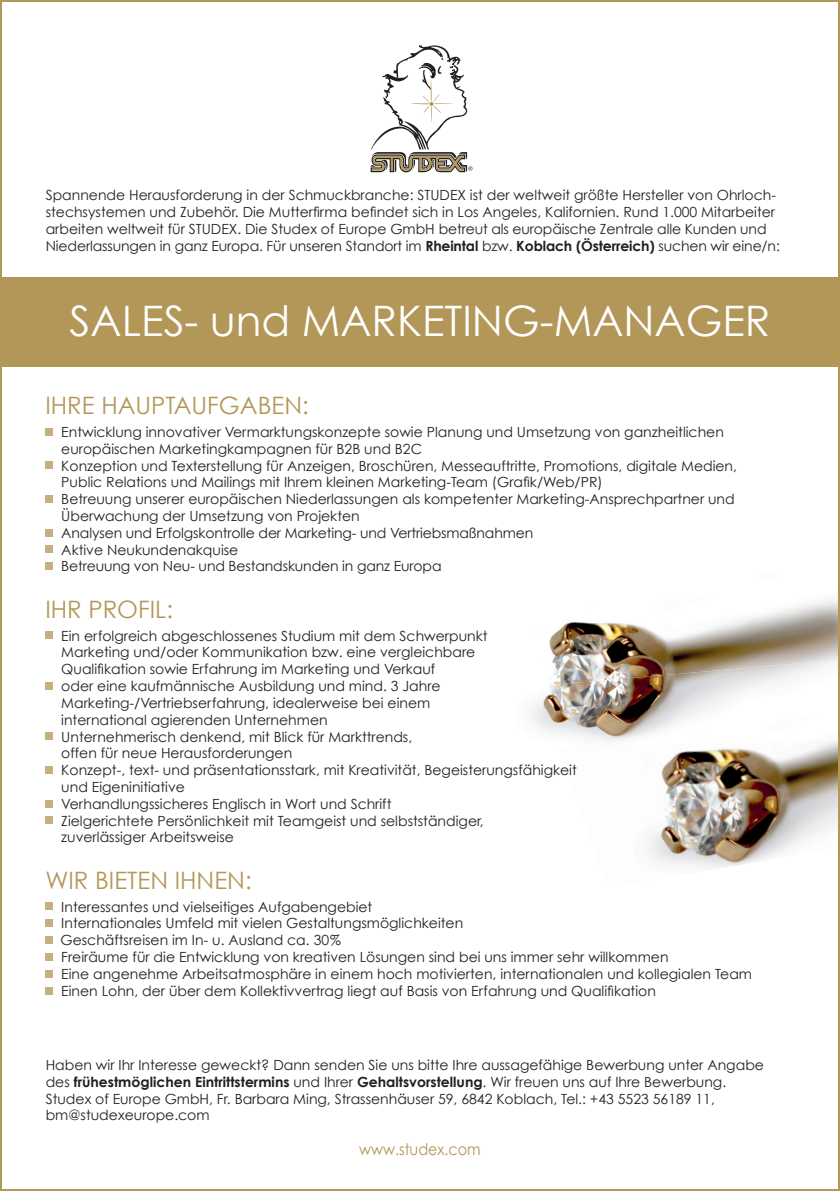
<style>
.page{position:relative;width:840px;height:1191px;background:#fff}
.page>*{position:absolute;margin:0;border:0;box-sizing:border-box;transform-origin:0 0}
.t1{font:42px "Century Gothic";color:#fff}
.t2{font:24px "Century Gothic";color:#b39758}
.t3{font:16px "Century Gothic";color:#b39758;scale:.9 1}
.t4{font:14px/16.8px "Century Gothic";color:#231f20}
.s1{font-weight:700}
</style>
<div class="page">
<div style="left:0;top:278px;width:839px;height:89px;background:#b39758"></div>
<svg style="left:370px;top:45px;width:102px;height:127px"></svg>
<img style="left:563px;top:599px;width:273px;height:60px">
<img style="left:531px;top:626px;width:32px;height:99px">
<img style="left:648px;top:747px;width:188px;height:121px">
<img style="left:537px;top:659px;width:299px;height:88px">
<div style="left:45px;top:428px;width:8px;height:8px;background:#c6b081"></div>
<div style="left:45px;top:461px;width:8px;height:8px;background:#c6b081"></div>
<div style="left:45px;top:495px;width:8px;height:8px;background:#c6b081"></div>
<div style="left:45px;top:528px;width:8px;height:8px;background:#c6b081"></div>
<div style="left:45px;top:545px;width:8px;height:8px;background:#c6b081"></div>
<div style="left:45px;top:562px;width:8px;height:8px;background:#c6b081"></div>
<div style="left:45px;top:631px;width:8px;height:8px;background:#c6b081"></div>
<div style="left:45px;top:682px;width:8px;height:8px;background:#c6b081"></div>
<div style="left:45px;top:732px;width:8px;height:8px;background:#c6b081"></div>
<div style="left:45px;top:766px;width:8px;height:8px;background:#c6b081"></div>
<div style="left:45px;top:799px;width:8px;height:8px;background:#c6b081"></div>
<div style="left:45px;top:816px;width:8px;height:8px;background:#c6b081"></div>
<div style="left:45px;top:902px;width:8px;height:8px;background:#c6b081"></div>
<div style="left:45px;top:919px;width:8px;height:8px;background:#c6b081"></div>
<div style="left:45px;top:936px;width:8px;height:8px;background:#c6b081"></div>
<div style="left:45px;top:953px;width:8px;height:7px;background:#c6b081"></div>
<div style="left:45px;top:969px;width:8px;height:8px;background:#c6b081"></div>
<div style="left:45px;top:986px;width:8px;height:8px;background:#c6b081"></div>
<p class="t4" style="left:46px;top:187px;width:735px">Spannende Herausforderung in der Schmuckbranche: STUDEX ist der weltweit größte Hersteller von Ohrloch&shy;stechsystemen und Zubehör. Die Mutterfirma befindet sich in Los Angeles, Kalifornien. Rund 1.000 Mitarbeiter arbeiten weltweit für STUDEX. Die Studex of Europe GmbH betreut als europäische Zentrale alle Kunden und Niederlassungen in ganz Europa. Für unseren Standort im <span class="s1">Rheintal</span> bzw. <span class="s1">Koblach (Österreich)</span> suchen wir eine/n:</p>
<h1 class="t1" style="left:70px;top:295px;width:701px">SALES- und MARKETING-MANAGER</h1>
<h2 class="t2" style="left:45px;top:391px;width:265px">IHRE HAUPTAUFGABEN:</h2>
<p class="t4" style="left:61px;top:423px;width:677px">Entwicklung innovativer Vermarktungskonzepte sowie Planung und Umsetzung von ganzheitlichen europäischen Marketingkampagnen für B2B und B2C<br>Konzeption und Texterstellung für Anzeigen, Broschüren, Messeauftritte, Promotions, digitale Medien, Public Relations und Mailings mit Ihrem kleinen Marketing-Team (Grafik/Web/PR)<br>Betreuung unserer europäischen Niederlassungen als kompetenter Marketing-Ansprechpartner und Überwachung der Umsetzung von Projekten<br>Analysen und Erfolgskontrolle der Marketing- und Vertriebsmaßnahmen<br>Aktive Neukundenakquise<br>Betreuung von Neu- und Bestandskunden in ganz Europa</p>
<h2 class="t2" style="left:45px;top:595px;width:129px">IHR PROFIL:</h2>
<p class="t4" style="left:61px;top:627px;width:517px">Ein erfolgreich abgeschlossenes Studium mit dem Schwerpunkt<br>Marketing und/oder Kommunikation bzw. eine vergleichbare<br>Qualifikation sowie Erfahrung im Marketing und Verkauf<br>oder eine kaufmännische Ausbildung und mind. 3 Jahre Marketing-/Vertriebserfahrung, idealerweise bei einem<br>international agierenden Unternehmen<br>Unternehmerisch denkend, mit Blick für Markttrends,<br>offen für neue Herausforderungen<br>Konzept-, text- und präsentationsstark, mit Kreativität, Begeisterungsfähigkeit und Eigeninitiative<br>Verhandlungssicheres Englisch in Wort und Schrift<br>Zielgerichtete Persönlichkeit mit Teamgeist und selbstständiger,<br>zuverlässiger Arbeitsweise</p>
<h2 class="t2" style="left:45px;top:866px;width:208px">WIR BIETEN IHNEN:</h2>
<p class="t4" style="left:60px;top:898px;width:692px">Interessantes und vielseitiges Aufgabengebiet<br>Internationales Umfeld mit vielen Gestaltungsmöglichkeiten<br>Geschäftsreisen im In- u. Ausland ca. 30 %<br>Freiräume für die Entwicklung von kreativen Lösungen sind bei uns immer sehr willkommen<br>Eine angenehme Arbeitsatmosphäre in einem hoch motivierten, internationalen und kollegialen Team Einen Lohn, der über dem Kollektivvertrag liegt auf Basis von Erfahrung und Qualifikation</p>
<p class="t4" style="left:46px;top:1056px;width:719px">Haben wir Ihr Interesse geweckt? Dann senden Sie uns bitte Ihre aussagefähige Bewerbung unter Angabe des <span class="s1">frühestmöglichen Eintrittstermins</span> und Ihrer <span class="s1">Gehaltsvorstellung</span>. Wir freuen uns auf Ihre Bewerbung.<br>Studex of Europe GmbH, Fr. Barbara Ming, Strassenhäuser 59, 6842 Koblach, Tel.: +43 5523 56189 11, bm@studexeurope.com</p>
<p class="t3" style="left:359px;top:1139px;width:136px">www.studex.com</p>
</div>
